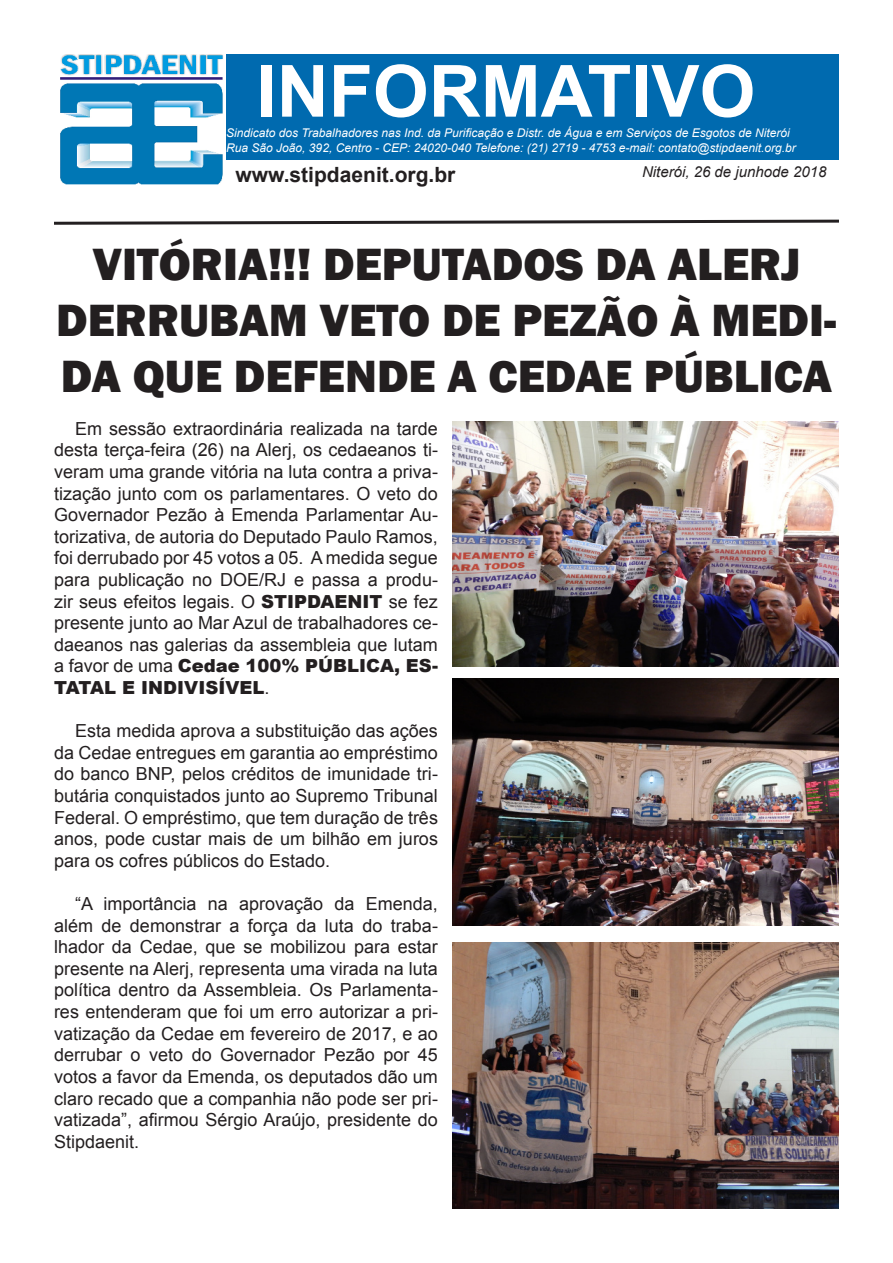
<style>
.page{position:relative;width:893px;height:1263px;background:#fff}
.page>*{position:absolute;margin:0;border:0;box-sizing:border-box;transform-origin:0 0}
.t1{font:700 72px "Arial";color:#fff}
.t2{font:800 46.5px/55.8px "Franklin Gothic";color:#231f20;text-align:center}
.t3{font:700 21px "Arial";color:#231f20}
.t4{font:18px/21.6px "Arial";color:#231f20;text-align:justify}
.t5{font:italic 15px "Arial";color:#231f20}
.t6{font:italic 12px "Arial";color:#fff}
.s1{font-weight:900}
</style>
<div class="page">
<img style="left:60px;top:54px;width:163px;height:131px">
<div style="left:226px;top:54px;width:613px;height:105px;background:#006aaf"></div>
<svg style="left:54px;top:219px;width:785px;height:6px"></svg>
<img style="left:453px;top:422px;width:386px;height:244px">
<img style="left:453px;top:678px;width:386px;height:247px">
<img style="left:453px;top:942px;width:386px;height:267px">
<p class="t1" style="left:257px;top:43px;width:500px">INFORMATIVO</p>
<p class="t6" style="left:226px;top:125px;width:565px">Sindicato dos Trabalhadores nas Ind. da Purificação e Distr. de Água e em Serviços de Esgotos de Niterói</p>
<p class="t6" style="left:226px;top:140px;width:571px">Rua São João, 392, Centro - CEP: 24020-040 Telefone: (21) 2719 - 4753 e-mail: contato@stipdaenit.org.br</p>
<p class="t3" style="left:236px;top:160px;width:221px">www.stipdaenit.org.br</p>
<p class="t5" style="left:642px;top:162px;width:186px">Niterói, 26 de junhode 2018</p>
<p class="t2" style="left:56px;top:237px;width:782px">VITÓRIA!!! DEPUTADOS DA ALERJ<br>DERRUBAM VETO DE PEZÃO À MEDI-<br>DA QUE DEFENDE A CEDAE PÚBLICA</p>
<p class="t4" style="left:54px;top:418px;width:385px;text-indent:21px">Em sessão extraordinária realizada na tarde desta terça-feira (26) na Alerj, os cedaeanos ti&shy;veram uma grande vitória na luta contra a priva&shy;tização junto com os parlamentares. O veto do Governador Pezão à Emenda Parlamentar Au&shy;torizativa, de autoria do Deputado Paulo Ramos, foi derrubado por 45 votos a 05. A medida segue para publicação no DOE/RJ e passa a produ&shy;zir seus efeitos legais. O <span class="s1">STIPDAENIT</span> se fez presente junto ao Mar Azul de trabalhadores ce&shy;daeanos nas galerias da assembleia que lutam a favor de uma <span class="s1">Cedae 100% PÚBLICA, ES-TATAL E INDIVISÍVEL</span>.</p>
<p class="t4" style="left:54px;top:720px;width:385px;text-indent:21px">Esta medida aprova a substituição das ações da Cedae entregues em garantia ao empréstimo do banco BNP, pelos créditos de imunidade tri&shy;butária conquistados junto ao Supremo Tribunal Federal. O empréstimo, que tem duração de três anos, pode custar mais de um bilhão em juros para os cofres públicos do Estado.</p>
<p class="t4" style="left:54px;top:893px;width:385px;text-indent:21px">“A importância na aprovação da Emenda, além de demonstrar a força da luta do traba&shy;lhador da Cedae, que se mobilizou para estar presente na Alerj, representa uma virada na luta política dentro da Assembleia. Os Parlamenta&shy;res entenderam que foi um erro autorizar a pri&shy;vatização da Cedae em fevereiro de 2017, e ao derrubar o veto do Governador Pezão por 45 votos a favor da Emenda, os deputados dão um claro recado que a companhia não pode ser pri&shy;vatizada”, afirmou Sérgio Araújo, presidente do Stipdaenit.</p>
</div>
